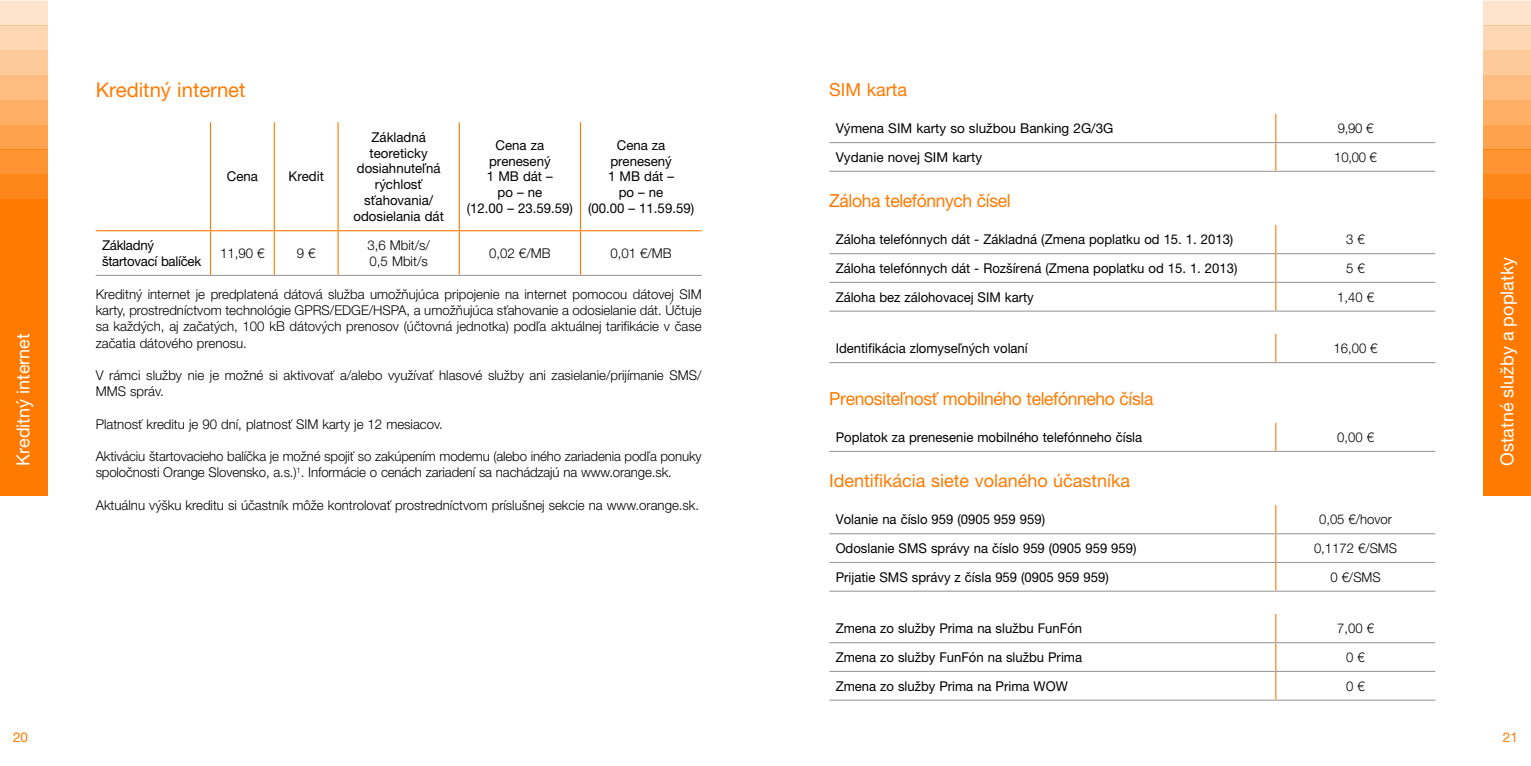
<style>
.page{position:relative;width:1531px;height:766px;background:#fff}
.page>*{position:absolute;margin:0;border:0;box-sizing:border-box;transform-origin:0 0}
.t1{font:20.25px "Helvetica Neue LT Pro";color:#ff7a00}
.t2{font:18px "Helvetica Neue LT Pro";letter-spacing:-.02em;color:#ff7a00}
.t3{font:18px "Helvetica Neue LT Pro";color:#ff7a00}
.t4{font:18px "Helvetica Neue LT Pro";color:#fff}
.t5{font:300 13.5px/16.2px "Helvetica Neue LT Pro";color:#000}
.t6{font:13.5px/15.8px "Helvetica Neue LT Pro";color:#000;text-align:center}
.t7{font:13.5px/15.8px "Helvetica Neue LT Pro";letter-spacing:-.02em;color:#000}
.t8{font:13.5px "Helvetica Neue LT Pro";color:#ff7a00}
</style>
<div class="page">
<div style="left:0;top:1px;width:47px;height:25px;background:#ffe4cd"></div>
<div style="left:0;top:125px;width:47px;height:24px;background:#ffa24d"></div>
<svg style="left:0;top:149px;width:47px;height:50px;background:#ff8d25"></svg>
<div style="left:0;top:199px;width:47px;height:296px;background:#ff7a00"></div>
<div style="left:0;top:100px;width:47px;height:25px;background:#ffaf66"></div>
<div style="left:0;top:75px;width:47px;height:25px;background:#ffbc80"></div>
<hr style="left:0;top:0;width:47px;height:1px;background:#ff7a00">
<svg style="left:0;top:26px;width:47px;height:49px;background:#ffd0a6"></svg>
<hr style="left:96px;top:275px;width:114px;height:1px;background:#9d9d9c">
<hr style="left:210px;top:275px;width:64px;height:1px;background:#9d9d9c">
<hr style="left:274px;top:275px;width:64px;height:1px;background:#9d9d9c">
<hr style="left:338px;top:275px;width:121px;height:1px;background:#9d9d9c">
<hr style="left:459px;top:275px;width:121px;height:1px;background:#9d9d9c">
<hr style="left:580px;top:275px;width:122px;height:1px;background:#9d9d9c">
<hr style="left:210px;top:122px;width:1px;height:108px;background:#ff7a00">
<hr style="left:274px;top:122px;width:1px;height:108px;background:#ff7a00">
<hr style="left:337px;top:122px;width:2px;height:108px;background:#ff7a00">
<hr style="left:459px;top:122px;width:1px;height:108px;background:#ff7a00">
<hr style="left:580px;top:122px;width:1px;height:108px;background:#ff7a00">
<hr style="left:210px;top:231px;width:1px;height:44px;background:#ff7a00">
<hr style="left:274px;top:231px;width:1px;height:44px;background:#ff7a00">
<hr style="left:337px;top:231px;width:2px;height:44px;background:#ff7a00">
<hr style="left:459px;top:231px;width:1px;height:44px;background:#ff7a00">
<hr style="left:580px;top:231px;width:1px;height:44px;background:#ff7a00">
<hr style="left:96px;top:230px;width:114px;height:1px;background:#ff7a00">
<hr style="left:210px;top:230px;width:64px;height:1px;background:#ff7a00">
<hr style="left:274px;top:230px;width:64px;height:1px;background:#ff7a00">
<hr style="left:338px;top:230px;width:121px;height:1px;background:#ff7a00">
<hr style="left:459px;top:230px;width:121px;height:1px;background:#ff7a00">
<hr style="left:580px;top:230px;width:122px;height:1px;background:#ff7a00">
<div style="left:1484px;top:1px;width:47px;height:25px;background:#ffe4cd"></div>
<div style="left:1484px;top:125px;width:47px;height:24px;background:#ffa24d"></div>
<svg style="left:1484px;top:149px;width:47px;height:50px;background:#ff8d25"></svg>
<div style="left:1484px;top:199px;width:47px;height:296px;background:#ff7a00"></div>
<div style="left:1484px;top:100px;width:47px;height:25px;background:#ffaf66"></div>
<div style="left:1484px;top:75px;width:47px;height:25px;background:#ffbc80"></div>
<hr style="left:1484px;top:0;width:47px;height:1px;background:#ff7a00">
<svg style="left:1484px;top:26px;width:47px;height:49px;background:#ffd0a6"></svg>
<svg style="left:1275px;top:114px;width:1px;height:57px"></svg>
<hr style="left:829px;top:142px;width:447px;height:1px;background:#9d9d9c">
<hr style="left:1276px;top:142px;width:159px;height:1px;background:#9d9d9c">
<hr style="left:829px;top:171px;width:447px;height:1px;background:#9d9d9c">
<hr style="left:1276px;top:171px;width:159px;height:1px;background:#9d9d9c">
<svg style="left:1275px;top:334px;width:1px;height:28px"></svg>
<hr style="left:829px;top:362px;width:447px;height:1px;background:#9d9d9c">
<hr style="left:1276px;top:362px;width:159px;height:1px;background:#9d9d9c">
<hr style="left:829px;top:253px;width:446px;height:1px;background:#9d9d9c">
<hr style="left:1276px;top:253px;width:159px;height:1px;background:#9d9d9c">
<svg style="left:1275px;top:225px;width:1px;height:85px"></svg>
<hr style="left:829px;top:282px;width:447px;height:1px;background:#9d9d9c">
<hr style="left:1276px;top:282px;width:159px;height:1px;background:#9d9d9c">
<hr style="left:829px;top:310px;width:447px;height:1px;background:#9d9d9c">
<hr style="left:1276px;top:310px;width:159px;height:1px;background:#9d9d9c">
<svg style="left:1275px;top:614px;width:1px;height:85px"></svg>
<hr style="left:829px;top:642px;width:447px;height:1px;background:#9d9d9c">
<hr style="left:829px;top:670px;width:447px;height:1px;background:#9d9d9c">
<hr style="left:829px;top:699px;width:447px;height:1px;background:#9d9d9c">
<hr style="left:1276px;top:642px;width:159px;height:1px;background:#9d9d9c">
<hr style="left:1276px;top:670px;width:159px;height:1px;background:#9d9d9c">
<hr style="left:1276px;top:699px;width:159px;height:1px;background:#9d9d9c">
<svg style="left:1275px;top:422px;width:1px;height:28px"></svg>
<hr style="left:829px;top:450px;width:447px;height:2px;background:#9d9d9c">
<hr style="left:1276px;top:450px;width:159px;height:2px;background:#9d9d9c">
<svg style="left:1275px;top:505px;width:1px;height:85px"></svg>
<hr style="left:829px;top:533px;width:447px;height:1px;background:#9d9d9c">
<hr style="left:1276px;top:533px;width:159px;height:1px;background:#9d9d9c">
<hr style="left:829px;top:561px;width:447px;height:2px;background:#9d9d9c">
<hr style="left:829px;top:590px;width:447px;height:1px;background:#9d9d9c">
<hr style="left:1276px;top:561px;width:159px;height:2px;background:#9d9d9c">
<hr style="left:1276px;top:590px;width:159px;height:1px;background:#9d9d9c">
<h2 class="t4" style="left:12px;top:466px;width:134px;rotate:-90deg">Kreditný internet</h2>
<h1 class="t1" style="left:96px;top:78px;width:151px">Kreditný internet</h1>
<p class="t6" style="left:227px;top:168px;width:33px">Cena</p>
<p class="t6" style="left:288px;top:168px;width:37px">Kredit</p>
<p class="t6" style="left:353px;top:129px;width:92px">Základná teoreticky dosiahnuteľná rýchlosť sťahovania/ odosielania dát</p>
<p class="t6" style="left:467px;top:137px;width:108px">Cena za prenesený<br>1 MB dát –<br>po – ne<br>(12.00 – 23.59.59)</p>
<p class="t6" style="left:588px;top:137px;width:108px">Cena za prenesený<br>1 MB dát –<br>po – ne<br>(00.00 – 11.59.59)</p>
<p class="t7" style="left:102px;top:237px;width:101px">Základný štartovací balíček</p>
<p class="t5" style="left:220px;top:245px;width:46px">11,90 €</p>
<p class="t5" style="left:297px;top:245px;width:20px">9 €</p>
<p class="t5" style="left:367px;top:237px;width:64px">3,6 Mbit/s/<br>0,5 Mbit/s</p>
<p class="t5" style="left:489px;top:245px;width:63px">0,02 €/MB</p>
<p class="t5" style="left:610px;top:245px;width:63px">0,01 €/MB</p>
<p class="t5" style="left:96px;top:286px;width:607px;text-align:justify">Kreditný internet je predplatená dátová služba umožňujúca pripojenie na internet pomocou dátovej SIM karty, prostredníctvom technológie GPRS/EDGE/HSPA, a umožňujúca sťahovanie a odosielanie dát. Účtuje sa každých, aj začatých, 100 kB dátových prenosov (účtovná jednotka) podľa aktuálnej tarifikácie v čase začatia dátového prenosu.</p>
<p class="t5" style="left:96px;top:367px;width:607px">V rámci služby nie je možné si aktivovať a/alebo využívať hlasové služby ani zasielanie/prijímanie SMS/<br>MMS správ.</p>
<p class="t5" style="left:96px;top:415px;width:349px">Platnosť kreditu je 90 dní, platnosť SIM karty je 12 mesiacov.</p>
<p class="t5" style="left:96px;top:448px;width:607px">Aktiváciu štartovacieho balíčka je možné spojiť so zakúpením modemu (alebo iného zariadenia podľa ponuky spoločnosti Orange Slovensko, a.s.)<sup>1</sup>. Informácie o cenách zariadení sa nachádzajú na www.orange.sk.</p>
<p class="t5" style="left:96px;top:496px;width:605px">Aktuálnu výšku kreditu si účastník môže kontrolovať prostredníctvom príslušnej sekcie na www.orange.sk.</p>
<p class="t8" style="left:13px;top:729px;width:17px">20</p>
<h2 class="t3" style="left:829px;top:79px;width:79px">SIM karta</h2>
<p class="t6" style="left:836px;top:120px;width:279px">Výmena SIM karty so službou Banking 2G/3G</p>
<p class="t5" style="left:1338px;top:120px;width:37px">9,90 €</p>
<p class="t6" style="left:836px;top:149px;width:148px">Vydanie novej SIM karty</p>
<p class="t5" style="left:1334px;top:148px;width:44px">10,00 €</p>
<h2 class="t2" style="left:829px;top:190px;width:183px">Záloha telefónnych čísel</h2>
<p class="t6" style="left:836px;top:231px;width:399px">Záloha telefónnych dát - Základná (Zmena poplatku od 15. 1. 2013)</p>
<p class="t5" style="left:1346px;top:231px;width:20px">3 €</p>
<p class="t6" style="left:836px;top:260px;width:403px">Záloha telefónnych dát - Rozšírená (Zmena poplatku od 15. 1. 2013)</p>
<p class="t5" style="left:1346px;top:259px;width:20px">5 €</p>
<p class="t6" style="left:836px;top:288px;width:200px">Záloha bez zálohovacej SIM karty</p>
<p class="t5" style="left:1337px;top:288px;width:38px">1,40 €</p>
<p class="t6" style="left:836px;top:340px;width:194px">Identifikácia zlomyseľných volaní</p>
<p class="t5" style="left:1333px;top:340px;width:46px">16,00 €</p>
<h2 class="t2" style="left:829px;top:387px;width:326px">Prenositeľnosť mobilného telefónneho čísla</h2>
<p class="t6" style="left:836px;top:429px;width:308px">Poplatok za prenesenie mobilného telefónneho čísla</p>
<p class="t5" style="left:1337px;top:428px;width:38px">0,00 €</p>
<h2 class="t3" style="left:829px;top:469px;width:302px">Identifikácia siete volaného účastníka</h2>
<p class="t6" style="left:836px;top:511px;width:211px">Volanie na číslo 959 (0905 959 959)</p>
<p class="t5" style="left:1319px;top:511px;width:74px">0,05 €/hovor</p>
<p class="t6" style="left:836px;top:540px;width:302px">Odoslanie SMS správy na číslo 959 (0905 959 959)</p>
<p class="t5" style="left:1314px;top:539px;width:85px">0,1172 €/SMS</p>
<p class="t6" style="left:836px;top:568px;width:275px">Prijatie SMS správy z čísla 959 (0905 959 959)</p>
<p class="t5" style="left:1330px;top:568px;width:52px">0 €/SMS</p>
<p class="t6" style="left:836px;top:620px;width:248px">Zmena zo služby Prima na službu FunFón</p>
<p class="t5" style="left:1337px;top:619px;width:38px">7,00 €</p>
<p class="t6" style="left:836px;top:648px;width:248px">Zmena zo služby FunFón na službu Prima</p>
<p class="t5" style="left:1346px;top:648px;width:20px">0 €</p>
<p class="t6" style="left:836px;top:677px;width:234px">Zmena zo služby Prima na Prima WOW</p>
<p class="t5" style="left:1346px;top:677px;width:20px">0 €</p>
<h2 class="t4" style="left:1496px;top:466px;width:210px;rotate:-90deg">Ostatné služby a poplatky</h2>
<p class="t8" style="left:1503px;top:729px;width:17px">21</p>
</div>
